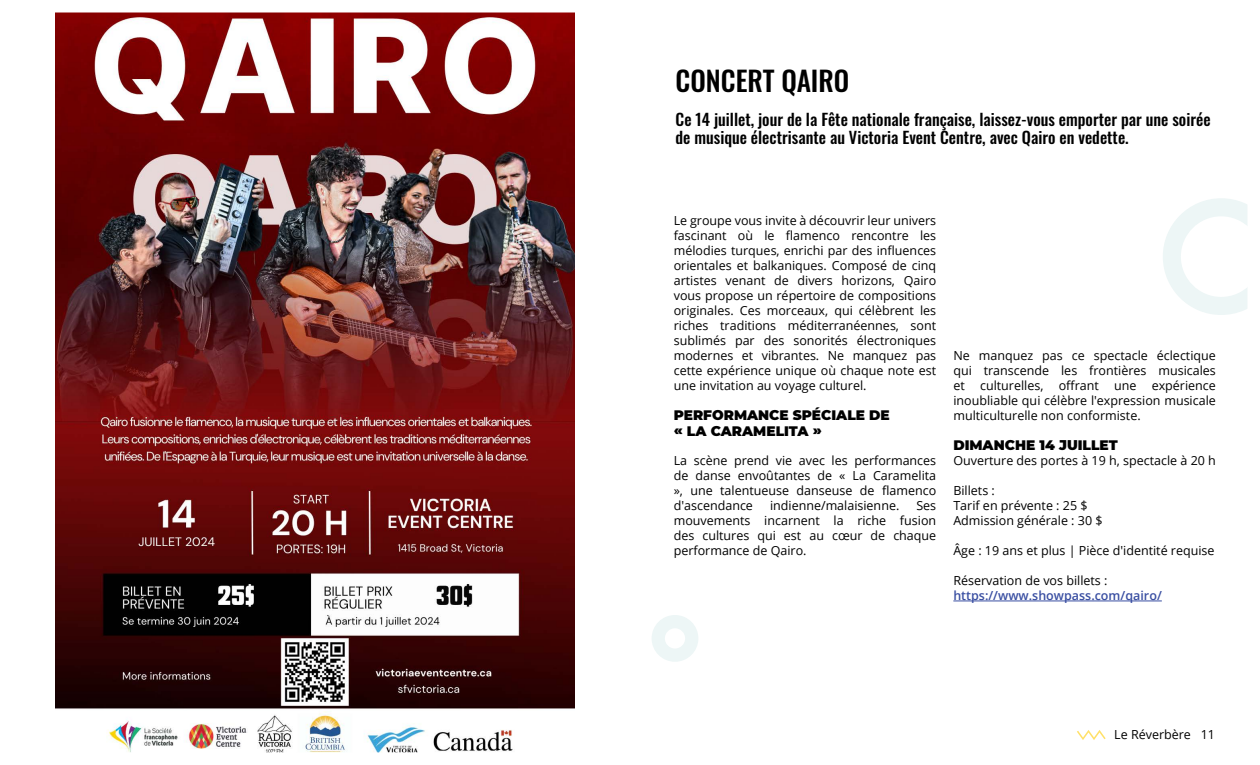
<style>
.page{position:relative;width:1260px;height:765px;background:#fff}
.page>*{position:absolute;margin:0;border:0;box-sizing:border-box;transform-origin:0 0}
.t1{font:27.5px "Oswald";color:#000}
.t2{font:16.25px/17.9px "Oswald";color:#000}
.t3{font:900 13.75px/16.2px "Montserrat";color:#000}
.t4{font:12.5px/15px "Open Sans";color:#000;text-align:justify}
.t5{font:600 12.5px "Open Sans";color:#3a4fa2}
</style>
<div class="page">
<div style="left:652px;top:615px;width:46px;height:47px;background:#edf6f6;border-radius:50%"></div>
<div style="left:665px;top:628px;width:20px;height:21px;background:#fff;border-radius:50%"></div>
<svg style="left:1163px;top:198px;width:84px;height:117px"></svg>
<svg style="left:1077px;top:730px;width:29px;height:10px"></svg>
<img style="left:56px;top:13px;width:518px;height:739px">
<div style="left:25px;top:720px;width:47px;height:30px;background:#fff"></div>
<hr style="left:953px;top:601px;width:209px;height:1px;background:#3a4fa2">
<h1 class="t1" style="left:676px;top:56px;width:175px">CONCERT QAIRO</h1>
<h2 class="t2" style="left:676px;top:109px;width:536px">Ce 14 juillet, jour de la Fête nationale française, laissez-vous emporter par une soirée de musique électrisante au Victoria Event Centre, avec Qairo en vedette.</h2>
<p class="t4" style="left:674px;top:213px;width:264px">Le groupe vous invite à découvrir leur univers fascinant où le flamenco rencontre les mélodies turques, enrichi par des influences orientales et balkaniques. Composé de cinq artistes venant de divers horizons, Qairo vous propose un répertoire de compositions originales. Ces morceaux, qui célèbrent les riches traditions méditerranéennes, sont sublimés par des sonorités électroniques modernes et vibrantes. Ne manquez pas cette expérience unique où chaque note est une invitation au voyage culturel.</p>
<p class="t3" style="left:674px;top:406px;width:218px">PERFORMANCE SPÉCIALE DE « LA CARAMELITA »</p>
<p class="t4" style="left:674px;top:453px;width:264px">La scène prend vie avec les performances de danse envoûtantes de « La Caramelita », une talentueuse danseuse de flamenco d'ascendance</p>
<p class="t4" style="left:770px;top:498px;width:131px">indienne/malaisienne.</p>
<p class="t4" style="left:674px;top:498px;width:264px;text-indent:243px">Ses mouvements incarnent la riche fusion des cultures qui est au cœur de chaque performance de Qairo.</p>
<p class="t4" style="left:953px;top:348px;width:264px">Ne manquez pas ce spectacle éclectique qui transcende les frontières musicales et culturelles, offrant une expérience inoubliable qui célèbre l'expression musicale multiculturelle non conformiste.</p>
<p class="t3" style="left:953px;top:436px;width:166px">DIMANCHE 14 JUILLET</p>
<p class="t4" style="left:953px;top:453px;width:264px">Ouverture des portes à 19 h, spectacle à 20 h</p>
<p class="t4" style="left:953px;top:483px;width:151px;text-align:left">Billets :<br>Tarif en prévente : 25 $<br>Admission générale : 30 $</p>
<p class="t4" style="left:953px;top:543px;width:263px">Âge : 19 ans et plus | Pièce d'identité requise</p>
<p class="t4" style="left:953px;top:573px;width:156px">Réservation de vos billets :</p>
<p class="t5" style="left:953px;top:587px;width:210px">https://www.showpass.com/qairo/</p>
<p class="t4" style="left:1114px;top:726px;width:102px">Le Réverbère 11</p>
</div>
